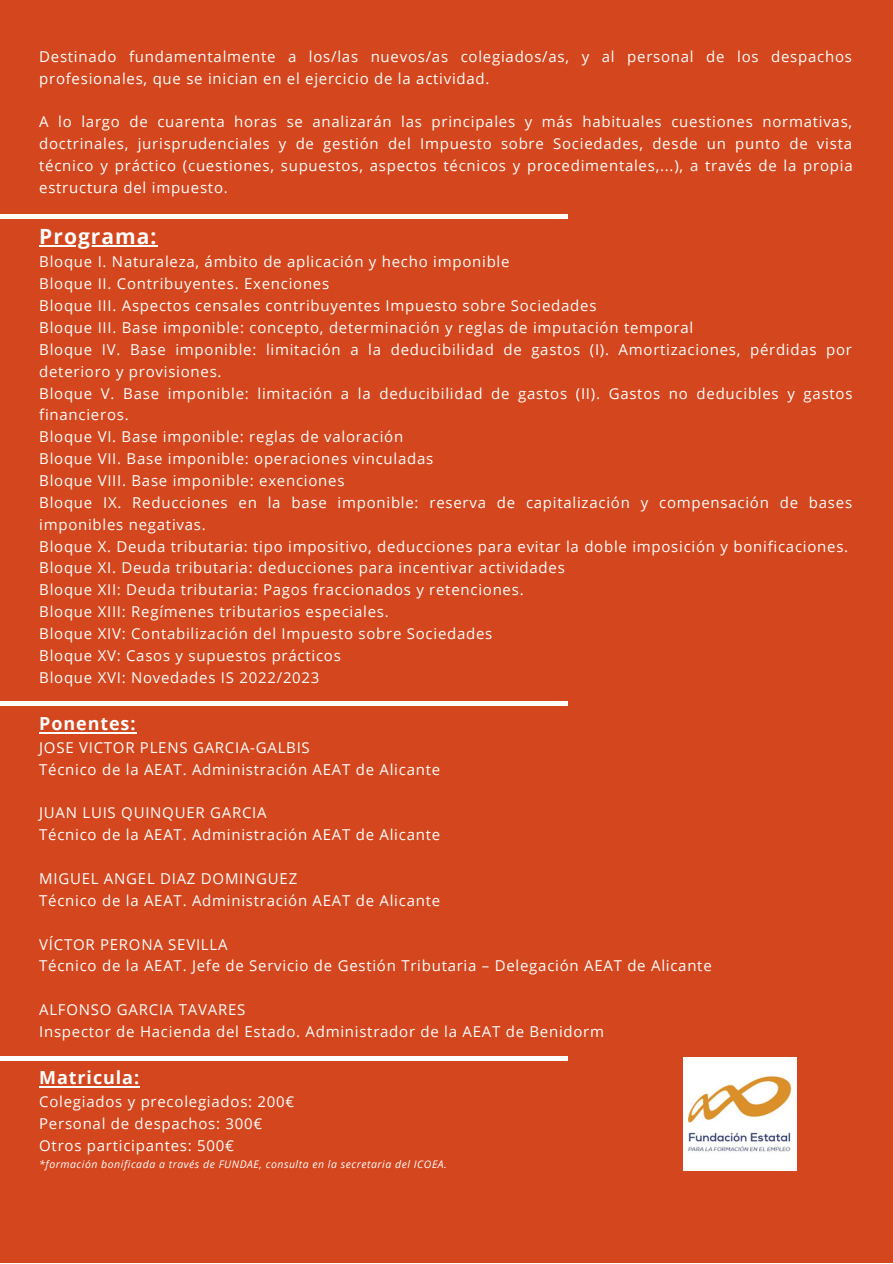
<style>
.page{position:relative;width:893px;height:1264px;background:#fff}
.page>*{position:absolute;margin:0;border:0;box-sizing:border-box;transform-origin:0 0}
.t1{font:700 21px "Open Sans";letter-spacing:.05em;color:#fefefe}
.t2{font:700 18px "Open Sans";letter-spacing:.05em;color:#fefefe}
.t3{font:15px/21.9px "Open Sans";letter-spacing:.05em;color:#fefefe}
.t4{font:italic 10.5px "Open Sans";letter-spacing:.05em;color:#fefefe}
</style>
<div class="page">
<div style="left:0;top:0;width:892px;height:1262px;background:#d4461d"></div>
<div style="left:0;top:214px;width:568px;height:5px;background:#fff"></div>
<hr style="left:39px;top:245px;width:119px;height:2px;background:#fefefe">
<hr style="left:39px;top:731px;width:97px;height:2px;background:#fefefe">
<hr style="left:39px;top:1085px;width:101px;height:2px;background:#fefefe">
<div style="left:0;top:1056px;width:568px;height:5px;background:#fff"></div>
<img style="left:683px;top:1057px;width:113px;height:113px">
<div style="left:0;top:701px;width:568px;height:5px;background:#fff"></div>
<p class="t3" style="left:39px;top:45px;width:814px">Destinado fundamentalmente a los/las nuevos/as colegiados/as, y al personal de los despachos profesionales, que se inician en el ejercicio de la actividad.</p>
<p class="t3" style="left:39px;top:111px;width:814px;text-align:justify">A lo largo de cuarenta horas se analizarán las principales y más habituales cuestiones normativas, doctrinales, jurisprudenciales y de gestión del Impuesto sobre Sociedades, desde un punto de vista técnico y práctico (cuestiones, supuestos, aspectos técnicos y procedimentales,...), a través de la propia estructura del impuesto.</p>
<p class="t1" style="left:39px;top:221px;width:119px">Programa:</p>
<p class="t3" style="left:39px;top:250px;width:472px">Bloque I. Naturaleza, ámbito de aplicación y hecho imponible</p>
<p class="t3" style="left:39px;top:272px;width:291px">Bloque II. Contribuyentes. Exenciones</p>
<p class="t3" style="left:39px;top:294px;width:558px">Bloque III. Aspectos censales contribuyentes Impuesto sobre Sociedades</p>
<p class="t3" style="left:39px;top:316px;width:655px">Bloque III. Base imponible: concepto, determinación y reglas de imputación temporal</p>
<p class="t3" style="left:39px;top:338px;width:814px">Bloque IV. Base imponible: limitación a la deducibilidad de gastos (I). Amortizaciones, pérdidas por deterioro y provisiones.</p>
<p class="t3" style="left:39px;top:382px;width:814px">Bloque V. Base imponible: limitación a la deducibilidad de gastos (II). Gastos no deducibles y gastos financieros.</p>
<p class="t3" style="left:39px;top:425px;width:365px">Bloque VI. Base imponible: reglas de valoración</p>
<p class="t3" style="left:39px;top:447px;width:395px">Bloque VII. Base imponible: operaciones vinculadas</p>
<p class="t3" style="left:39px;top:469px;width:307px">Bloque VIII. Base imponible: exenciones</p>
<p class="t3" style="left:39px;top:491px;width:814px">Bloque IX. Reducciones en la base imponible: reserva de capitalización y compensación de bases imponibles negativas.</p>
<p class="t3" style="left:39px;top:535px;width:810px">Bloque X. Deuda tributaria: tipo impositivo, deducciones para evitar la doble imposición y bonificaciones.</p>
<p class="t3" style="left:39px;top:556px;width:527px">Bloque XI. Deuda tributaria: deducciones para incentivar actividades</p>
<p class="t3" style="left:39px;top:578px;width:486px">Bloque XII: Deuda tributaria: Pagos fraccionados y retenciones.</p>
<p class="t3" style="left:39px;top:600px;width:351px">Bloque XIII: Regímenes tributarios especiales.</p>
<p class="t3" style="left:39px;top:622px;width:454px">Bloque XIV: Contabilización del Impuesto sobre Sociedades</p>
<p class="t3" style="left:39px;top:644px;width:303px">Bloque XV: Casos y supuestos prácticos</p>
<p class="t3" style="left:39px;top:666px;width:282px">Bloque XVI: Novedades IS 2022/2023</p>
<p class="t2" style="left:39px;top:710px;width:98px">Ponentes:</p>
<p class="t3" style="left:39px;top:736px;width:272px">JOSE VICTOR PLENS GARCIA-GALBIS</p>
<p class="t3" style="left:39px;top:757px;width:402px">Técnico de la AEAT. Administración AEAT de Alicante</p>
<p class="t3" style="left:39px;top:801px;width:229px">JUAN LUIS QUINQUER GARCIA</p>
<p class="t3" style="left:39px;top:823px;width:402px">Técnico de la AEAT. Administración AEAT de Alicante</p>
<p class="t3" style="left:39px;top:867px;width:259px">MIGUEL ANGEL DIAZ DOMINGUEZ</p>
<p class="t3" style="left:39px;top:889px;width:402px">Técnico de la AEAT. Administración AEAT de Alicante</p>
<p class="t3" style="left:39px;top:932px;width:190px">VÍCTOR PERONA SEVILLA</p>
<p class="t3" style="left:39px;top:954px;width:674px">Técnico de la AEAT. Jefe de Servicio de Gestión Tributaria – Delegación AEAT de Alicante</p>
<p class="t3" style="left:39px;top:998px;width:207px">ALFONSO GARCIA TAVARES</p>
<p class="t3" style="left:39px;top:1020px;width:566px">Inspector de Hacienda del Estado. Administrador de la AEAT de Benidorm</p>
<p class="t2" style="left:39px;top:1065px;width:101px">Matricula:</p>
<p class="t3" style="left:39px;top:1090px;width:257px">Colegiados y precolegiados: 200€</p>
<p class="t3" style="left:39px;top:1112px;width:224px">Personal de despachos: 300€</p>
<p class="t3" style="left:39px;top:1133px;width:196px">Otros participantes: 500€</p>
<p class="t4" style="left:39px;top:1156px;width:409px">*formación bonificada a través de FUNDAE, consulta en la secretaria del ICOEA.</p>
</div>
